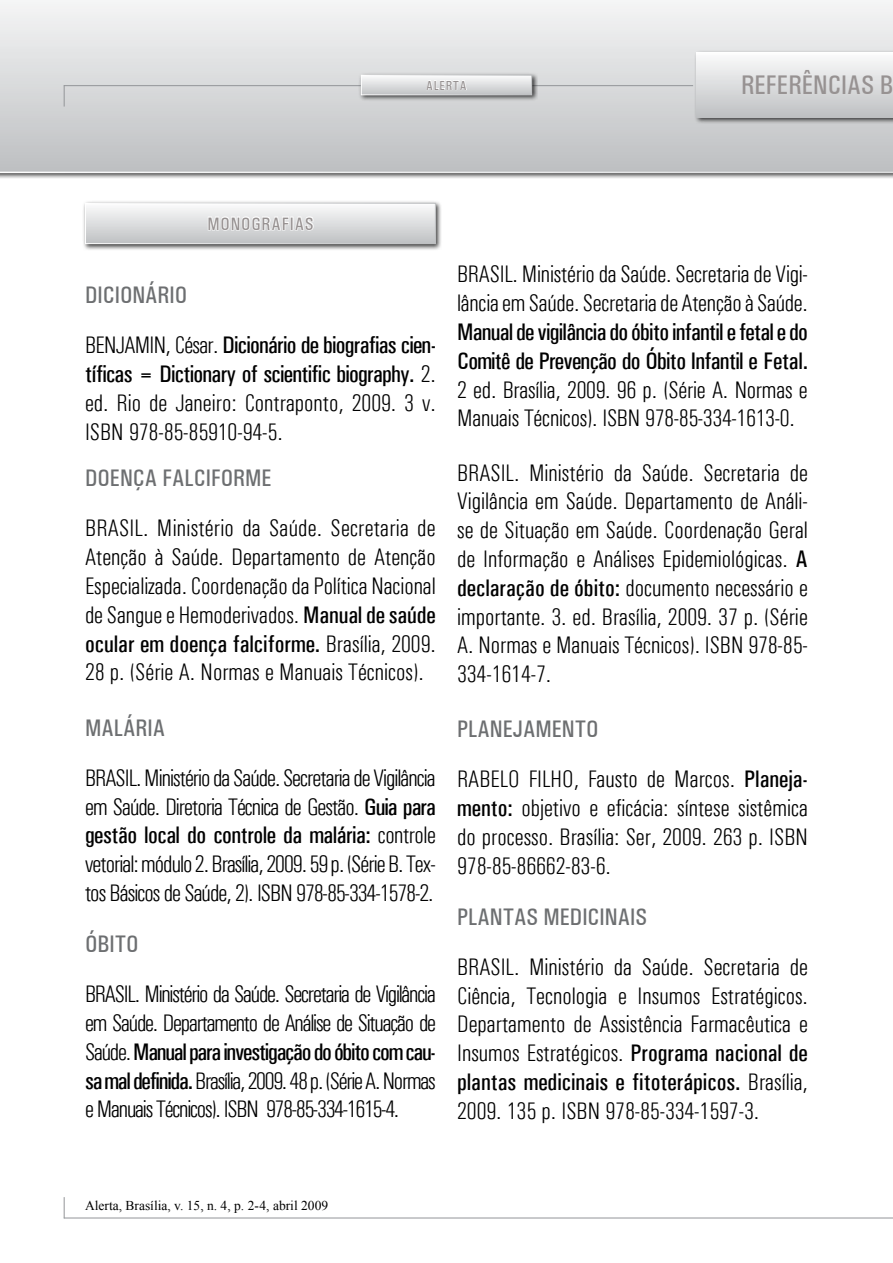
<style>
.page{position:relative;width:893px;height:1263px;background:#fff}
.page>*{position:absolute;margin:0;border:0;box-sizing:border-box;transform-origin:0 0}
.t1{font:500 27px "Univers Condensed";color:#979292}
.t2{font:300 condensed 24px/28.8px "Univers";letter-spacing:-.01em;color:#000;text-align:justify}
.t3{font:500 24px/50.1px "Univers Condensed";letter-spacing:-.03em;color:#000}
.t4{font:300 condensed 24px/28.8px "Univers";letter-spacing:-.04em;color:#000}
.t5{font:300 condensed 24px/28.8px "Univers";letter-spacing:-.05em;color:#000}
.t6{font:500 24px "Univers Condensed";color:#000}
.t7{font:500 24px "Univers Condensed";color:#6d6f71}
.t8{font:500 24px "Univers Condensed";letter-spacing:-.05em;color:#000}
.t9{font:500 18px "Univers Condensed";letter-spacing:.05em;color:#979292}
.t10{font:13.5px "Times New Roman";color:#000}
.t11{font:500 13.2px "Univers Condensed";letter-spacing:.05em;color:#979292}
.s1{color:#6d6f71}
.s2{font-family:"Univers";font-weight:300;font-stretch:condensed}
.s3{font-family:"Univers Condensed";font-weight:500;font-stretch:normal}
</style>
<div class="page">
<div style="left:0;top:0;width:893px;height:180px;background:#000;opacity:.75"></div>
<svg style="left:0;top:0;width:893px;height:173px;background:#d9dadb"></svg>
<div style="left:82px;top:200px;width:361px;height:50px;background:#000;opacity:.75"></div>
<div style="left:86px;top:203px;width:349px;height:41px;background:linear-gradient(to bottom,#fcfcfc,#bec0c2)"></div>
<svg style="left:207px;top:206px;width:108px;height:32px"></svg>
<div style="left:85px;top:203px;width:351px;height:41px;border:1px solid #fff"></div>
<hr style="left:64px;top:1217px;width:829px;height:1px;background:#939598">
<hr style="left:64px;top:85px;width:629px;height:1px;background:#939598">
<div style="left:358px;top:72px;width:180px;height:30px;background:#000;opacity:.75"></div>
<svg style="left:363px;top:77px;width:167px;height:16px;background:#dddfe0"></svg>
<svg style="left:426px;top:80px;width:41px;height:10px"></svg>
<div style="left:361px;top:75px;width:171px;height:20px;border:1px solid #fff"></div>
<svg style="left:64px;top:1197px;width:1px;height:21px"></svg>
<svg style="left:64px;top:86px;width:1px;height:21px"></svg>
<div style="left:694px;top:50px;width:199px;height:74px;background:#000;opacity:.75"></div>
<div style="left:697px;top:52px;width:196px;height:65px;background:linear-gradient(to bottom,#fcfcfc,#bec0c3)"></div>
<p class="t9" style="left:207px;top:213px;width:108px">MONOGRAFIAS</p>
<p class="t11" style="left:426px;top:77px;width:42px">ALERTA</p>
<p class="t1" style="left:741px;top:69px;width:26px">Refer</p>
<p class="t1" style="left:802px;top:69px;width:93px">ências B</p>
<p class="t3" style="left:85px;top:270px;width:352px"><span class="s1">DICIONÁRIO<br></span><span class="s2">BENJAMIN, César.</span> Dicionário de biografias cien-</p>
<p class="t3" style="left:85px;top:349px;width:352px">tíficas = Dictionary of scientific biography. <span class="s2">2.</span></p>
<p class="t2" style="left:85px;top:388px;width:352px">ed. Rio de Janeiro: Contraponto, 2009. 3 v.<br>ISBN 978-85-85910-94-5.</p>
<p class="t7" style="left:85px;top:464px;width:188px">DOENÇA FALCIFORME</p>
<p class="t2" style="left:85px;top:514px;width:352px">BRASIL. Ministério da Saúde. Secretaria de Atenção à Saúde. Departamento de Atenção Especializada. Coordenação da Política Nacional de Sangue e Hemoderivados. <span class="s3">Manual de saúde</span></p>
<p class="t6" style="left:85px;top:629px;width:352px">ocular em doença falciforme. <span class="s2">Brasília, 2009.</span></p>
<p class="t2" style="left:85px;top:658px;width:340px">28 p. (Série A. Normas e Manuais Técnicos).</p>
<p class="t7" style="left:85px;top:713px;width:82px">MALÁRIA</p>
<p class="t4" style="left:85px;top:763px;width:352px">BRASIL. Ministério da Saúde. Secretaria de Vigilância em Saúde. Diretoria Técnica de Gestão. <span class="s3">Guia para</span></p>
<p class="t3" style="left:85px;top:810px;width:352px">gestão local do controle da malária: <span class="s2">controle</span></p>
<p class="t4" style="left:85px;top:850px;width:352px">vetorial: módulo 2. Brasília, 2009. 59 p. (Série B. Tex&shy;tos Básicos de Saúde, 2). ISBN 978-85-334-1578-2.</p>
<p class="t7" style="left:85px;top:930px;width:55px">ÓBITO</p>
<p class="t5" style="left:85px;top:980px;width:352px">BRASIL. Ministério da Saúde. Secretaria de Vigilância em Saúde. Departamento de Análise de Situação de</p>
<p class="t8" style="left:85px;top:1037px;width:352px"><span class="s2">Saúde.</span> Manual para investigação do óbito com cau-</p>
<p class="t5" style="left:85px;top:1066px;width:352px"><span class="s3">sa mal definida.</span> Brasília, 2009. 48 p. (Série A. Normas e Manuais Técnicos). ISBN 978-85-334-1615-4.</p>
<p class="t2" style="left:457px;top:260px;width:352px">BRASIL. Ministério da Saúde. Secretaria de Vigi&shy;lância em Saúde. Secretaria de Atenção à Saúde.</p>
<p class="t3" style="left:457px;top:317px;width:352px;line-height:28.8px">Manual de vigilância do óbito infantil e fetal e do<br>Comitê de Prevenção do Óbito Infantil e Fetal.</p>
<p class="t2" style="left:457px;top:375px;width:352px">2 ed. Brasília, 2009. 96 p. (Série A. Normas e<br>Manuais Técnicos). ISBN 978-85-334-1613-0.</p>
<p class="t2" style="left:457px;top:458px;width:352px">BRASIL. Ministério da Saúde. Secretaria de Vigilância em Saúde. Departamento de Análi&shy;se de Situação em Saúde. Coordenação Geral de Informação e Análises Epidemiológicas. <span class="s3">A declaração de óbito:</span> documento necessário e importante. 3. ed. Brasília, 2009. 37 p. (Série A. Normas e Manuais Técnicos). ISBN 978-85- 334-1614-7.</p>
<p class="t7" style="left:457px;top:715px;width:143px">PLANEJAMENTO</p>
<p class="t2" style="left:457px;top:765px;width:352px">RABELO FILHO, Fausto de Marcos. <span class="s3">Planeja&shy;mento:</span> objetivo e eficácia: síntese sistêmica do processo. Brasília: Ser, 2009. 263 p. ISBN 978-85-86662-83-6.</p>
<p class="t7" style="left:457px;top:902px;width:191px">PLANTAS MEDICINAIS</p>
<p class="t2" style="left:457px;top:952px;width:352px">BRASIL. Ministério da Saúde. Secretaria de Ciência, Tecnologia e Insumos Estratégicos.<br>Departamento de Assistência Farmacêutica e Insumos Estratégicos. <span class="s3">Programa nacional de</span></p>
<p class="t6" style="left:457px;top:1068px;width:352px">plantas medicinais e fitoterápicos. <span class="s2">Brasília,</span></p>
<p class="t2" style="left:457px;top:1096px;width:303px">2009. 135 p. ISBN 978-85-334-1597-3.</p>
<p class="t10" style="left:85px;top:1196px;width:245px">Alerta, Brasília, v. 15, n. 4, p. 2-4, abril 2009</p>
</div>
